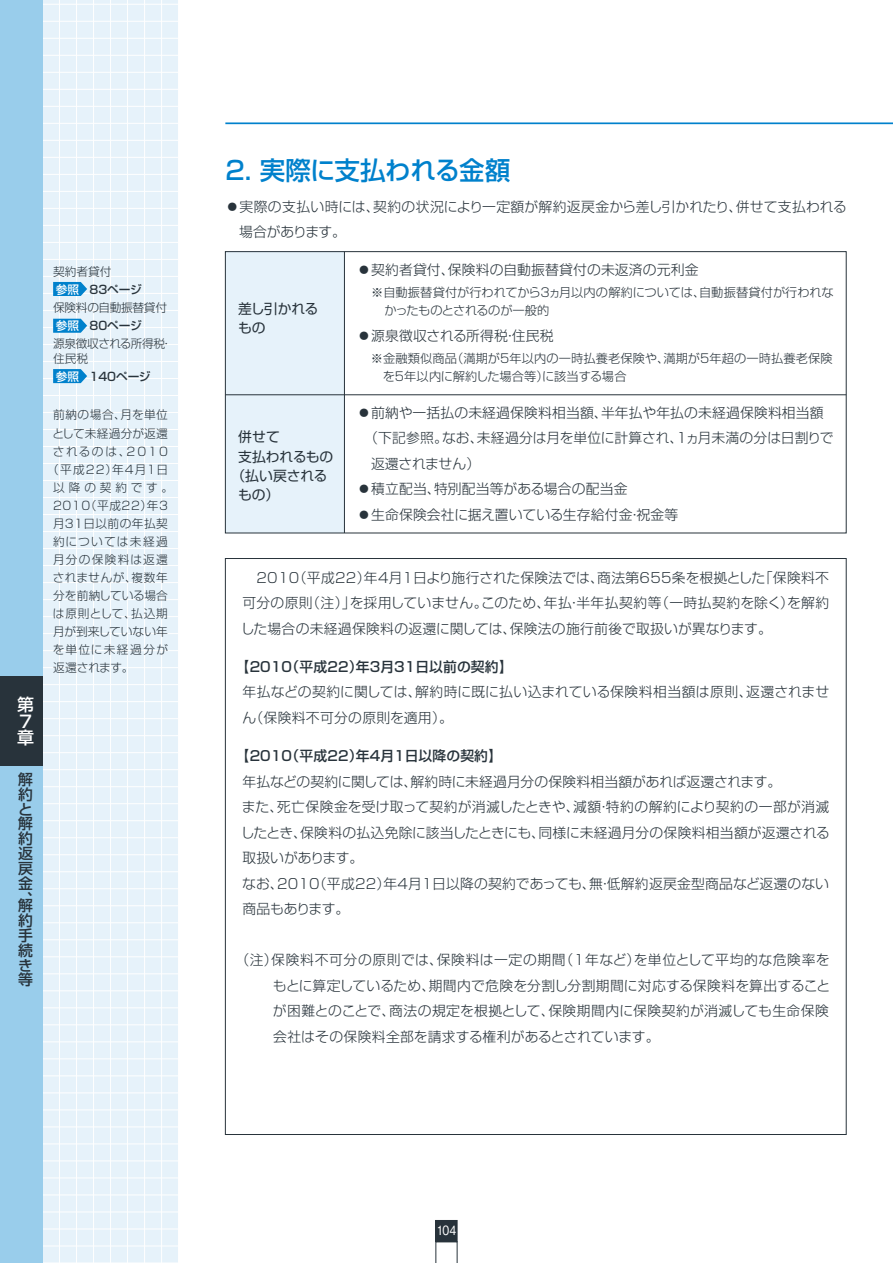
<style>
.page{position:relative;width:893px;height:1263px;background:#fff}
.page>*{position:absolute;margin:0;border:0;box-sizing:border-box;transform-origin:0 0}
.t1{font:500 25.5px "Shin Go Pro";letter-spacing:-.015em;color:#0081cc}
.t2{font:500 16.95px/16.4px "Shin Go Pro";color:#fff}
.t3{font:500 14.85px/14.9px "Shin Go Pro";color:#28333b;text-align:justify}
.t4{font:300 13.8px/25.5px "Shin Go Pro";letter-spacing:.01em;color:#28333b}
.t5{font:500 13.8px "Shin Go Pro";letter-spacing:.01em;color:#28333b}
.t6{font:13.8px "Shin Go Pro";letter-spacing:-.01em;color:#28333b}
.t7{font:13.8px/19.2px "Shin Go Pro";letter-spacing:-.03em;color:#28333b}
.t8{font:300 13.8px "Shin Go Pro";letter-spacing:-.02em;color:#28333b}
.t9{font:500 12.75px "Gothic BBB Pro";color:#fff;scale:.85 1}
.t10{font:300 12.15px/18px "Shin Go Pro";letter-spacing:.01em;color:#28333b}
.t11{font:300 12.15px/18px "Shin Go Pro";letter-spacing:-.01em;color:#28333b}
.t12{font:300 11.7px "Shin Go Pro";letter-spacing:.04em;color:#28333b}
.t13{font:300 11.7px "Shin Go Pro";letter-spacing:.11em;color:#28333b}
.t14{font:300 11.7px/15px "Shin Go Pro";letter-spacing:-.025em;color:#28333b}
.t15{font:500 11.7px "Shin Go Pro";color:#28333b}
.t16{font:300 11.7px "Shin Go Pro";letter-spacing:-.005em;color:#28333b}
.t17{font:300 11.7px "Shin Go Pro";letter-spacing:.08em;color:#28333b}
.t18{font:300 11.7px "Shin Go Pro";letter-spacing:.005em;color:#28333b}
.t19{font:300 11.7px "Shin Go Pro";letter-spacing:.15em;color:#28333b}
.t20{font:300 11.7px "Shin Go Pro";letter-spacing:.06em;color:#28333b}
.t21{font:300 11.7px "Shin Go Pro";letter-spacing:.335em;color:#28333b}
.s1{color:#fff}
</style>
<div class="page">
<svg style="left:43px;top:0;width:135px;height:1263px;background:#e7f2fa"></svg>
<hr style="left:161px;top:0;width:1px;height:1263px;background:#fff">
<hr style="left:144px;top:0;width:1px;height:1263px;background:#fff">
<hr style="left:127px;top:0;width:1px;height:1263px;background:#fff">
<hr style="left:110px;top:0;width:1px;height:1263px;background:#fff">
<hr style="left:93px;top:0;width:1px;height:1263px;background:#fff">
<hr style="left:76px;top:0;width:1px;height:1263px;background:#fff">
<hr style="left:59px;top:0;width:1px;height:1263px;background:#fff">
<div style="left:0;top:0;width:43px;height:1263px;background:#99cdeb"></div>
<svg style="left:436px;top:1242px;width:21px;height:21px"></svg>
<div style="left:436px;top:1220px;width:21px;height:22px;background:#28333b"></div>
<hr style="left:225px;top:122px;width:668px;height:2px;background:#0081cc">
<div style="left:225px;top:252px;width:119px;height:281px;background:#e6f2fa"></div>
<div style="left:225px;top:251px;width:622px;height:282px;border:1px solid #28333b"></div>
<hr style="left:225px;top:394px;width:621px;height:1px;background:#28333b">
<hr style="left:344px;top:252px;width:1px;height:281px;background:#28333b">
<div style="left:0;top:676px;width:43px;height:89px;background:#28333b"></div>
<svg style="left:53px;top:282px;width:34px;height:14px"></svg>
<svg style="left:53px;top:319px;width:34px;height:14px"></svg>
<svg style="left:53px;top:369px;width:34px;height:14px"></svg>
<p class="t2" style="left:17px;top:694px;width:18px">第<br>７章</p>
<p class="t3" style="left:18px;top:770px;width:16px">解約と解約返戻金、</p>
<p class="t3" style="left:18px;top:897px;width:16px">解約手続き等</p>
<p class="t12" style="left:53px;top:262px;width:60px">契約者貸付</p>
<p class="t14" style="left:53px;top:299px;width:115px">保険料の自動振替貸付</p>
<p class="t14" style="left:53px;top:335px;width:121px">源泉徴収される所得税・住民税</p>
<p class="t15" style="left:56px;top:279px;width:87px"><span class="s1">参照</span> 83ページ</p>
<p class="t15" style="left:56px;top:316px;width:87px"><span class="s1">参照</span> 80ページ</p>
<p class="t15" style="left:56px;top:367px;width:96px"><span class="s1">参照</span> 140ページ</p>
<p class="t12" style="left:53px;top:405px;width:116px">前納の場合、月を単位</p>
<p class="t18" style="left:52px;top:423px;width:117px">として未経過分が返還</p>
<p class="t19" style="left:53px;top:442px;width:117px">されるのは、2010</p>
<p class="t17" style="left:47px;top:460px;width:122px">（平成22）年4月1日</p>
<p class="t21" style="left:53px;top:478px;width:122px">以降の契約です。</p>
<p class="t12" style="left:53px;top:496px;width:116px">2010（平成22）年3</p>
<p class="t12" style="left:53px;top:514px;width:116px">月31日以前の年払契</p>
<p class="t13" style="left:53px;top:532px;width:116px">約については未経過</p>
<p class="t13" style="left:53px;top:550px;width:116px">月分の保険料は返還</p>
<p class="t12" style="left:53px;top:568px;width:117px">されませんが、複数年</p>
<p class="t16" style="left:53px;top:586px;width:116px">分を前納している場合</p>
<p class="t20" style="left:53px;top:604px;width:117px">は原則として、払込期</p>
<p class="t16" style="left:53px;top:622px;width:116px">月が到来していない年</p>
<p class="t13" style="left:53px;top:640px;width:117px">を単位に未経過分が</p>
<p class="t12" style="left:53px;top:658px;width:82px">返還されます。</p>
<h1 class="t1" style="left:225px;top:149px;width:286px">2. 実際に支払われる金額</h1>
<p class="t4" style="left:239px;top:192px;width:609px;text-indent:-14px">●実際の支払い時には、契約の状況により一定額が解約返戻金から差し引かれたり、併せて支払われる場合があります。</p>
<p class="t7" style="left:238px;top:298px;width:82px">差し引かれるもの</p>
<p class="t6" style="left:238px;top:426px;width:43px">併せて</p>
<p class="t6" style="left:238px;top:445px;width:97px">支払われるもの</p>
<p class="t6" style="left:231px;top:464px;width:97px">（払い戻される</p>
<p class="t6" style="left:238px;top:483px;width:43px">もの）</p>
<p class="t4" style="left:357px;top:255px;width:343px">●契約者貸付、保険料の自動振替貸付の未返済の元利金</p>
<p class="t11" style="left:385px;top:282px;width:450px;text-indent:-13px">※自動振替貸付が行われてから3ヵ月以内の解約については、自動振替貸付が行われなかったものとされるのが一般的</p>
<p class="t4" style="left:357px;top:321px;width:198px">●源泉徴収される所得税・住民税</p>
<p class="t10" style="left:383px;top:348px;width:451px;text-indent:-12px">※金融類似商品（満期が5年以内の一時払養老保険や、満期が5年超の一時払養老保険を5年以内に解約した場合等）に該当する場合</p>
<p class="t4" style="left:357px;top:398px;width:468px">●前納や一括払の未経過保険料相当額、半年払や年払の未経過保険料相当額</p>
<p class="t4" style="left:364px;top:424px;width:471px">（下記参照。なお、未経過分は月を単位に計算され、1ヵ月未満の分は日割りで</p>
<p class="t8" style="left:371px;top:452px;width:111px">返還されません）</p>
<p class="t4" style="left:357px;top:475px;width:272px">●積立配当、特別配当等がある場合の配当金</p>
<p class="t4" style="left:357px;top:500px;width:323px">●生命保険会社に据え置いている生存給付金・祝金等</p>
<p class="t4" style="left:241px;top:563px;width:590px;text-align:justify">　2010（平成22）年4月1日より施行された保険法では、商法第655条を根拠とした「保険料不可分の原則（注）」を採用していません。このため、年払・半年払契約等（一時払契約を除く）を解約した場合の未経過保険料の返還に関しては、保険法の施行前後で取扱いが異なります。</p>
<p class="t5" style="left:235px;top:655px;width:279px">【2010（平成22）年3月31日以前の契約】</p>
<p class="t4" style="left:242px;top:678px;width:588px">年払などの契約に関しては、解約時に既に払い込まれている保険料相当額は原則、返還されません（保険料不可分の原則を適用）。</p>
<p class="t5" style="left:235px;top:745px;width:268px">【2010（平成22）年4月1日以降の契約】</p>
<p class="t4" style="left:241px;top:767px;width:591px">年払などの契約に関しては、解約時に未経過月分の保険料相当額があれば返還されます。<br>また、死亡保険金を受け取って契約が消滅したときや、減額・特約の解約により契約の一部が消滅したとき、保険料の払込免除に該当したときにも、同様に未経過月分の保険料相当額が返還される取扱いがあります。<br>なお、2010（平成22）年4月1日以降の契約であっても、無・低解約返戻金型商品など返還のない商品もあります。</p>
<p class="t4" style="left:273px;top:946px;width:559px;text-align:justify;text-indent:-37px">（注）保険料不可分の原則では、保険料は一定の期間（1年など）を単位として平均的な危険率をもとに算定しているため、期間内で危険を分割し分割期間に対応する保険料を算出することが困難とのことで、商法の規定を根拠として、保険期間内に保険契約が消滅しても生命保険会社はその保険料全部を請求する権利があるとされています。</p>
<p class="t9" style="left:437px;top:1220px;width:24px">104</p>
</div>
